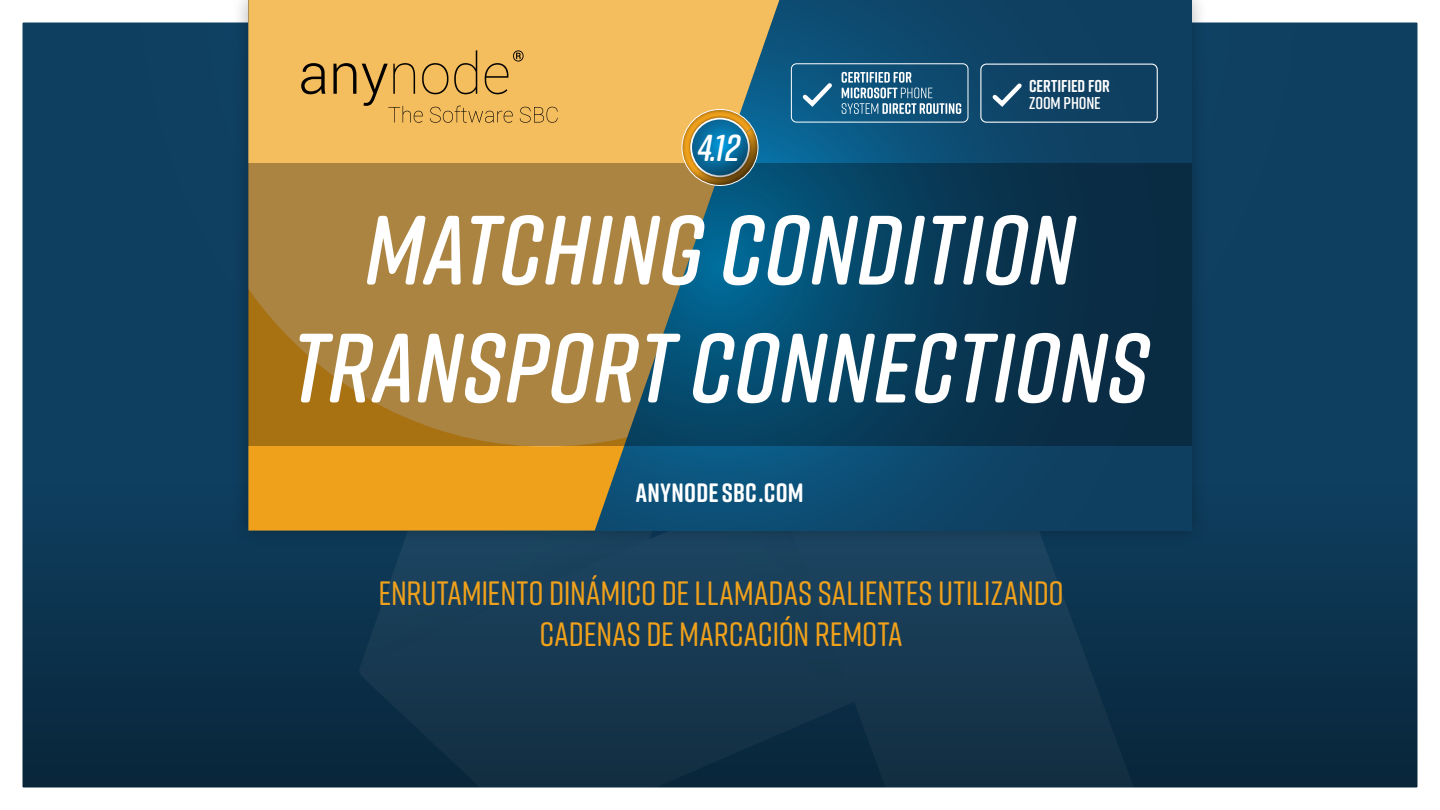
<style>
.page{position:relative;width:1440px;height:810px;background:#0f3f60}
.page>*{position:absolute;margin:0;border:0;box-sizing:border-box;transform-origin:0 0}
.t1{font:italic 600 98.25px/117.9px "Rift Soft";letter-spacing:.01em;color:#fff;text-align:center}
.t2{font:italic 600 37.5px "Rift Soft";color:#fff}
.t3{font:500 33.75px/40.5px "Rift Soft";color:#f0a11b;text-align:center}
.t4{font:700 26.55px "Rift Soft";letter-spacing:.01em;color:#fff}
.t5{font:700 17.17px "Rift Soft";color:#fff}
.t6{font:600 17.17px "Rift Soft";letter-spacing:-.01em;color:#fff}
</style>
<div class="page">
<div style="left:0;top:481px;width:1440px;height:329px;background:linear-gradient(to bottom,#114161,#0f293b)"></div>
<div style="left:0;top:0;width:1440px;height:810px;border:22px solid #fff"></div>
<div style="left:232px;top:0;width:976px;height:547px;background:#000;opacity:.3"></div>
<svg style="left:779px;top:0;width:413px;height:531px"></svg>
<svg style="left:248px;top:447px;width:531px;height:84px;background:#a6873a"></svg>
<div style="left:248px;top:0;width:531px;height:447px;background:#f4bd5e"></div>
<svg style="left:301px;top:63px;width:24px;height:31px"></svg>
<svg style="left:333px;top:63px;width:23px;height:31px"></svg>
<svg style="left:362px;top:50px;width:196px;height:73px;background:#e0ad56"></svg>
<svg style="left:248px;top:163px;width:944px;height:283px"></svg>
<div style="left:791px;top:63px;width:177px;height:60px;border:1px solid #fff;border-radius:5px"></div>
<svg style="left:842px;top:72px;width:119px;height:42px"></svg>
<svg style="left:799px;top:79px;width:37px;height:31px"></svg>
<div style="left:980px;top:64px;width:178px;height:59px;border:1px solid #fff;border-radius:5px"></div>
<svg style="left:988px;top:79px;width:38px;height:31px"></svg>
<div style="left:681px;top:108px;width:77px;height:78px;background:#000;opacity:.75"></div>
<svg style="left:682px;top:109px;width:76px;height:76px;background:#618075"></svg>
<div style="left:682px;top:109px;width:76px;height:77px;border:1px solid #fff;border-radius:50%"></div>
<p class="t2" style="left:698px;top:121px;width:44px">4.1 2</p>
<p class="t5" style="left:1029px;top:74px;width:82px">CERTIFIED FOR</p>
<p class="t6" style="left:1029px;top:91px;width:73px">ZOOM PHONE</p>
<h1 class="t1" style="left:291px;top:188px;width:859px">MATCHING CONDITION<br>TRANSPORT CONNECTIONS</h1>
<p class="t4" style="left:636px;top:474px;width:169px">ANYNODESBC.COM</p>
<p class="t3" style="left:378px;top:572px;width:687px">ENRUTAMIENTO DINÁMICO DE LLAMADAS SALIENTES UTILIZANDO<br>CADENAS DE MARCACIÓN REMOTA</p>
</div>
